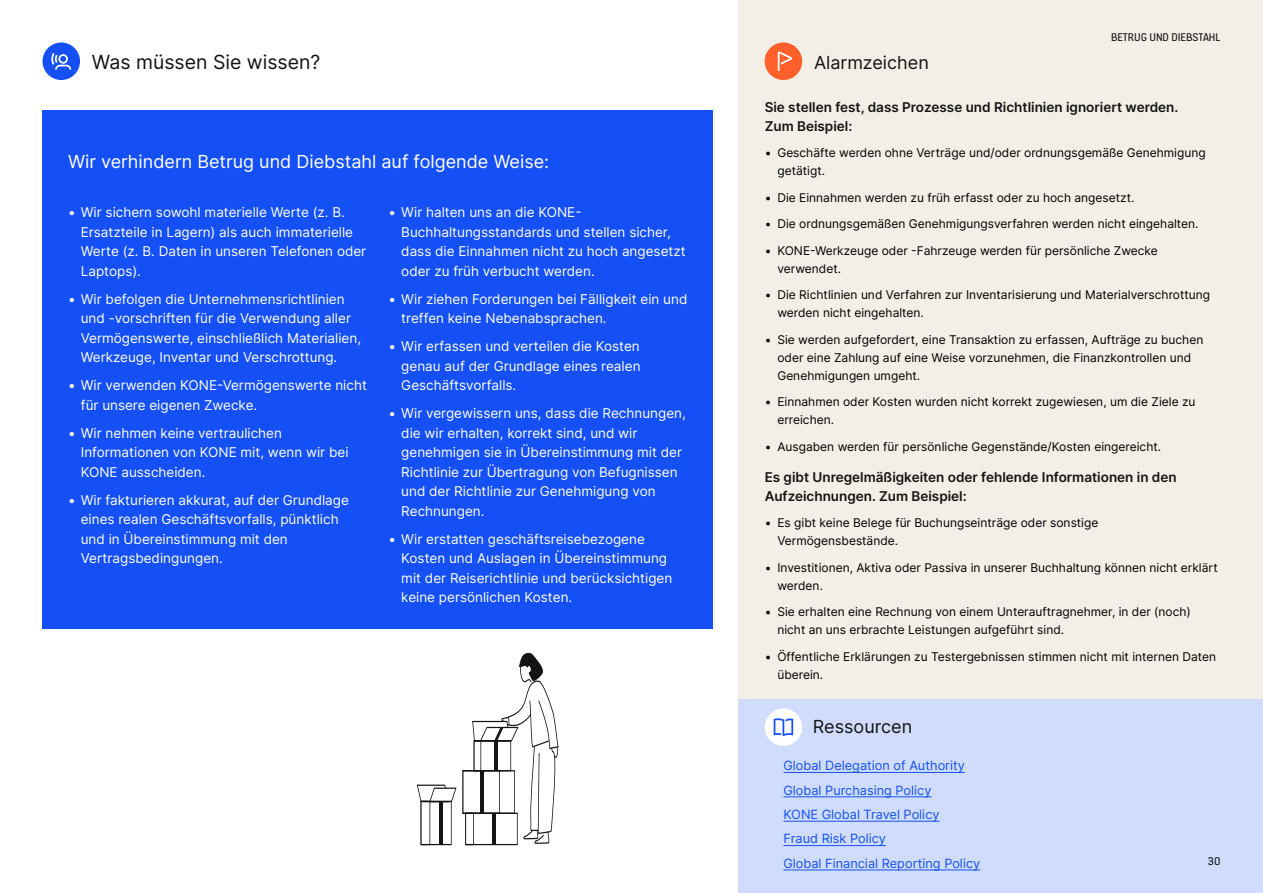
<style>
.page{position:relative;width:1263px;height:893px;background:#fff}
.page>*{position:absolute;margin:0;border:0;box-sizing:border-box;transform-origin:0 0}
.t1{font:19.5px "Inter";color:#141414}
.t2{font:18px "Inter";color:#fff}
.t3{font:18px "Inter";color:#141414}
.t4{font:13.5px/19.5px "Inter";color:#fff}
.t5{font:600 13.5px/19.5px "Inter";color:#141414}
.t6{font:12.75px/24.5px "Inter";color:#1450f5}
.t7{font:12px/18px "Inter";color:#000}
.t8{font:12px "KONE Information";color:#141414}
</style>
<div class="page">
<div style="left:738px;top:0;width:525px;height:893px;background:#f3eee6"></div>
<div style="left:738px;top:699px;width:525px;height:194px;background:#d0dcfd"></div>
<div style="left:43px;top:43px;width:37px;height:37px;background:#1450f5;border-radius:50%"></div>
<svg style="left:51px;top:53px;width:20px;height:17px"></svg>
<div style="left:765px;top:43px;width:37px;height:37px;background:#ff5f28;border-radius:50%"></div>
<svg style="left:778px;top:52px;width:14px;height:19px"></svg>
<div style="left:765px;top:708px;width:37px;height:38px;background:#fff;border-radius:50%"></div>
<svg style="left:774px;top:718px;width:19px;height:18px"></svg>
<div style="left:463px;top:770px;width:37px;height:44px;border:1px solid #141414"></div>
<div style="left:465px;top:813px;width:53px;height:32px;border:1px solid #141414"></div>
<div style="left:465px;top:813px;width:9px;height:32px;border:1px solid #141414"></div>
<hr style="left:439px;top:802px;width:3px;height:43px;background:#141414">
<hr style="left:492px;top:813px;width:3px;height:32px;background:#141414">
<svg style="left:472px;top:652px;width:86px;height:192px"></svg>
<svg style="left:417px;top:784px;width:40px;height:19px"></svg>
<hr style="left:783px;top:772px;width:182px;height:1px;background:#1450f5">
<hr style="left:783px;top:796px;width:148px;height:1px;background:#1450f5">
<hr style="left:783px;top:821px;width:156px;height:1px;background:#1450f5">
<hr style="left:783px;top:845px;width:103px;height:1px;background:#1450f5">
<hr style="left:783px;top:869px;width:197px;height:1px;background:#1450f5">
<div style="left:43px;top:111px;width:670px;height:518px;background:#1450f5"></div>
<h1 class="t1" style="left:92px;top:48px;width:230px">Was müssen Sie wissen?</h1>
<h2 class="t3" style="left:814px;top:50px;width:116px">Alarmzeichen</h2>
<p class="t8" style="left:1111px;top:29px;width:111px">BETRUG UND DIEBSTAHL</p>
<h2 class="t2" style="left:68px;top:149px;width:483px">Wir verhindern Betrug und Diebstahl auf folgende Weise:</h2>
<p class="t4" style="left:81px;top:202px;width:287px;text-indent:-13px">• Wir sichern sowohl materielle Werte (z. B.<br>Ersatzteile in Lagern) als auch immaterielle Werte (z. B. Daten in unseren Telefonen oder Laptops).</p>
<p class="t4" style="left:81px;top:289px;width:282px;text-indent:-13px">• Wir befolgen die Unternehmensrichtlinien und -vorschriften für die Verwendung aller Vermögenswerte, einschließlich Materialien, Werkzeuge, Inventar und Verschrottung.</p>
<p class="t4" style="left:81px;top:375px;width:288px;text-indent:-13px">• Wir verwenden KONE-Vermögenswerte nicht für unsere eigenen Zwecke.</p>
<p class="t4" style="left:81px;top:423px;width:269px;text-indent:-13px">• Wir nehmen keine vertraulichen<br>Informationen von KONE mit, wenn wir bei<br>KONE ausscheiden.</p>
<p class="t4" style="left:81px;top:490px;width:270px;text-indent:-13px">• Wir fakturieren akkurat, auf der Grundlage eines realen Geschäftsvorfalls, pünktlich und in Übereinstimmung mit den Vertragsbedingungen.</p>
<p class="t4" style="left:401px;top:202px;width:286px;text-indent:-13px">• Wir halten uns an die KONE-Buchhaltungsstandards und stellen sicher, dass die Einnahmen nicht zu hoch angesetzt oder zu früh verbucht werden.</p>
<p class="t4" style="left:401px;top:289px;width:288px;text-indent:-13px">• Wir ziehen Forderungen bei Fälligkeit ein und treffen keine Nebenabsprachen.</p>
<p class="t4" style="left:401px;top:336px;width:241px;text-align:justify;text-indent:-13px">• Wir erfassen und verteilen die Kosten genau auf der Grundlage eines realen Geschäftsvorfalls.</p>
<p class="t4" style="left:401px;top:403px;width:286px;text-indent:-13px">• Wir vergewissern uns, dass die Rechnungen, die wir erhalten, korrekt sind, und wir genehmigen sie in Übereinstimmung mit der Richtlinie zur Übertragung von Befugnissen und der Richtlinie zur Genehmigung von Rechnungen.</p>
<p class="t4" style="left:401px;top:529px;width:272px;text-indent:-13px">• Wir erstatten geschäftsreisebezogene Kosten und Auslagen in Übereinstimmung mit der Reiserichtlinie und berücksichtigen keine persönlichen Kosten.</p>
<p class="t5" style="left:765px;top:97px;width:415px">Sie stellen fest, dass Prozesse und Richtlinien ignoriert werden.<br>Zum Beispiel:</p>
<p class="t7" style="left:777px;top:144px;width:430px;text-indent:-13px">• Geschäfte werden ohne Verträge und/oder ordnungsgemäße Genehmigung getätigt.</p>
<p class="t7" style="left:765px;top:188px;width:371px">• Die Einnahmen werden zu früh erfasst oder zu hoch angesetzt.</p>
<p class="t7" style="left:765px;top:215px;width:435px">• Die ordnungsgemäßen Genehmigungsverfahren werden nicht eingehalten.</p>
<p class="t7" style="left:777px;top:241px;width:382px;text-indent:-13px">• KONE-Werkzeuge oder -Fahrzeuge werden für persönliche Zwecke verwendet.</p>
<p class="t7" style="left:777px;top:286px;width:434px;text-indent:-13px">• Die Richtlinien und Verfahren zur Inventarisierung und Materialverschrottung werden nicht eingehalten.</p>
<p class="t7" style="left:777px;top:330px;width:427px;text-indent:-13px">• Sie werden aufgefordert, eine Transaktion zu erfassen, Aufträge zu buchen oder eine Zahlung auf eine Weise vorzunehmen, die Finanzkontrollen und<br>Genehmigungen umgeht.</p>
<p class="t7" style="left:777px;top:393px;width:420px;text-indent:-13px">• Einnahmen oder Kosten wurden nicht korrekt zugewiesen, um die Ziele zu erreichen.</p>
<p class="t7" style="left:765px;top:437px;width:398px">• Ausgaben werden für persönliche Gegenstände/Kosten eingereicht.</p>
<p class="t5" style="left:765px;top:467px;width:413px">Es gibt Unregelmäßigkeiten oder fehlende Informationen in den<br>Aufzeichnungen. Zum Beispiel:</p>
<p class="t7" style="left:777px;top:514px;width:322px;text-indent:-13px">• Es gibt keine Belege für Buchungseinträge oder sonstige<br>Vermögensbestände.</p>
<p class="t7" style="left:777px;top:558px;width:442px;text-indent:-13px">• Investitionen, Aktiva oder Passiva in unserer Buchhaltung können nicht erklärt werden.</p>
<p class="t7" style="left:777px;top:603px;width:415px;text-indent:-13px">• Sie erhalten eine Rechnung von einem Unterauftragnehmer, in der (noch) nicht an uns erbrachte Leistungen aufgeführt sind.</p>
<p class="t7" style="left:777px;top:647px;width:440px;text-indent:-13px">• Öffentliche Erklärungen zu Testergebnissen stimmen nicht mit internen Daten überein.</p>
<h2 class="t3" style="left:813px;top:713px;width:101px">Ressourcen</h2>
<p class="t6" style="left:783px;top:753px;width:198px">Global Delegation of Authority<br>Global Purchasing Policy<br>KONE Global Travel Policy<br>Fraud Risk Policy<br>Global Financial Reporting Policy</p>
<p class="t8" style="left:1208px;top:853px;width:14px">30</p>
</div>
